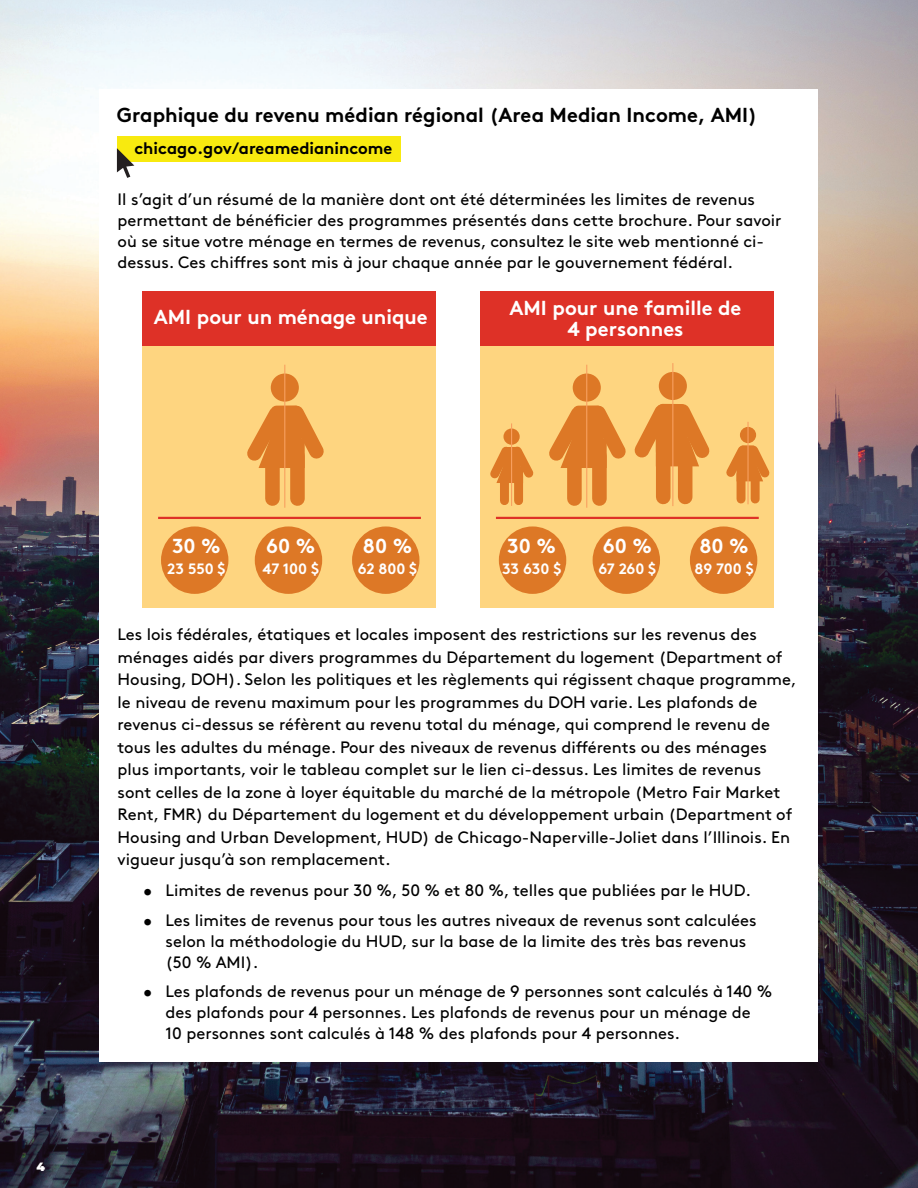
<style>
.page{position:relative;width:918px;height:1188px;background:#fff}
.page>*{position:absolute;margin:0;border:0;box-sizing:border-box;transform-origin:0 0}
.t1{font:700 20.25px/21px "Brown";color:#fff;text-align:center}
.t2{font:700 20.25px "Brown";color:#000}
.t3{font:16.5px/22.5px "Brown";color:#000}
.t4{font:700 16.5px "Brown";color:#000}
.t5{font:700 15px "Brown";color:#fff}
.t6{font:900 12px "Montserrat";color:#fff}
</style>
<div class="page">
<img style="left:0;top:0;width:918px;height:1188px">
<div style="left:99px;top:89px;width:718px;height:827px;background:#fff"></div>
<div style="left:142px;top:291px;width:294px;height:317px;background:#fed580"></div>
<div style="left:142px;top:291px;width:294px;height:55px;background:#de3127"></div>
<hr style="left:158px;top:517px;width:263px;height:2px;background:#de3127">
<div style="left:161px;top:526px;width:67px;height:68px;background:#dd7826;border-radius:50%"></div>
<div style="left:255px;top:526px;width:67px;height:68px;background:#dd7826;border-radius:50%"></div>
<div style="left:352px;top:526px;width:67px;height:68px;background:#dd7826;border-radius:50%"></div>
<div style="left:271px;top:374px;width:28px;height:28px;background:#dd7826;border-radius:50%"></div>
<svg style="left:247px;top:393px;width:77px;height:115px"></svg>
<hr style="left:284px;top:365px;width:1px;height:143px;background:#f8a060">
<div style="left:480px;top:291px;width:294px;height:317px;background:#fed580"></div>
<div style="left:480px;top:291px;width:294px;height:55px;background:#de3127"></div>
<div style="left:573px;top:374px;width:28px;height:28px;background:#dd7826;border-radius:50%"></div>
<hr style="left:496px;top:517px;width:263px;height:2px;background:#de3127">
<div style="left:499px;top:526px;width:67px;height:68px;background:#dd7826;border-radius:50%"></div>
<div style="left:593px;top:526px;width:67px;height:68px;background:#dd7826;border-radius:50%"></div>
<div style="left:690px;top:526px;width:67px;height:68px;background:#dd7826;border-radius:50%"></div>
<hr style="left:586px;top:365px;width:1px;height:143px;background:#f8a060">
<div style="left:659px;top:372px;width:28px;height:28px;background:#dd7826;border-radius:50%"></div>
<hr style="left:672px;top:363px;width:1px;height:143px;background:#f8a060">
<svg style="left:490px;top:392px;width:280px;height:116px"></svg>
<hr style="left:747px;top:422px;width:2px;height:82px;background:#f8a060">
<div style="left:117px;top:136px;width:283px;height:26px;background:#f8ea0f"></div>
<svg style="left:117px;top:148px;width:17px;height:30px"></svg>
<div style="left:99px;top:659px;width:718px;height:403px;background:#fff"></div>
<p class="t2" style="left:117px;top:99px;width:642px">Graphique du revenu médian régional (Area Median Income, AMI)</p>
<p class="t4" style="left:134px;top:135px;width:260px">chicago.gov/areamedianincome</p>
<p class="t3" style="left:118px;top:188px;width:666px;line-height:21px">Il s’agit d’un résumé de la manière dont ont été déterminées les limites de revenus permettant de bénéficier des programmes présentés dans cette brochure. Pour savoir où se situe votre ménage en termes de revenus, consultez le site web mentionné ci&shy;dessus. Ces chiffres sont mis à jour chaque année par le gouvernement fédéral.</p>
<p class="t1" style="left:154px;top:305px;width:276px">AMI pour un ménage unique</p>
<p class="t1" style="left:509px;top:295px;width:233px">AMI pour une famille de<br>4 personnes</p>
<p class="t6" style="left:36px;top:1158px;width:10px">4</p>
<p class="t1" style="left:172px;top:533px;width:50px">30 %</p>
<p class="t5" style="left:167px;top:556px;width:60px">23 550 $</p>
<p class="t1" style="left:266px;top:533px;width:51px">60 %</p>
<p class="t5" style="left:263px;top:556px;width:58px">47 100 $</p>
<p class="t1" style="left:363px;top:533px;width:51px">80 %</p>
<p class="t5" style="left:358px;top:556px;width:61px">62 800 $</p>
<p class="t1" style="left:507px;top:533px;width:50px">30 %</p>
<p class="t5" style="left:502px;top:556px;width:61px">33 630 $</p>
<p class="t1" style="left:603px;top:533px;width:51px">60 %</p>
<p class="t5" style="left:599px;top:556px;width:59px">67 260 $</p>
<p class="t1" style="left:699px;top:533px;width:51px">80 %</p>
<p class="t5" style="left:694px;top:556px;width:61px">89 700 $</p>
<p class="t3" style="left:118px;top:622px;width:681px">Les lois fédérales, étatiques et locales imposent des restrictions sur les revenus des ménages aidés par divers programmes du Département du logement (Department of Housing, DOH). Selon les politiques et les règlements qui régissent chaque programme, le niveau de revenu maximum pour les programmes du DOH varie. Les plafonds de revenus ci-dessus se réfèrent au revenu total du ménage, qui comprend le revenu de tous les adultes du ménage. Pour des niveaux de revenus différents ou des ménages plus importants, voir le tableau complet sur le lien ci-dessus. Les limites de revenus sont celles de la zone à loyer équitable du marché de la métropole (Metro Fair Market Rent, FMR) du Département du logement et du développement urbain (Department of Housing and Urban Development, HUD) de Chicago-Naperville-Joliet dans l’Illinois. En vigueur jusqu’à son remplacement.</p>
<p class="t3" style="left:143px;top:878px;width:609px">• Limites de revenus pour 30 %, 50 % et 80 %, telles que publiées par le HUD.</p>
<p class="t3" style="left:166px;top:908px;width:593px;line-height:21px;text-indent:-23px">• Les limites de revenus pour tous les autres niveaux de revenus sont calculées selon la méthodologie du HUD, sur la base de la limite des très bas revenus (50 % AMI).</p>
<p class="t3" style="left:166px;top:980px;width:608px;line-height:21px;text-indent:-23px">• Les plafonds de revenus pour un ménage de 9 personnes sont calculés à 140 % des plafonds pour 4 personnes. Les plafonds de revenus pour un ménage de<br>10 personnes sont calculés à 148 % des plafonds pour 4 personnes.</p>
</div>
